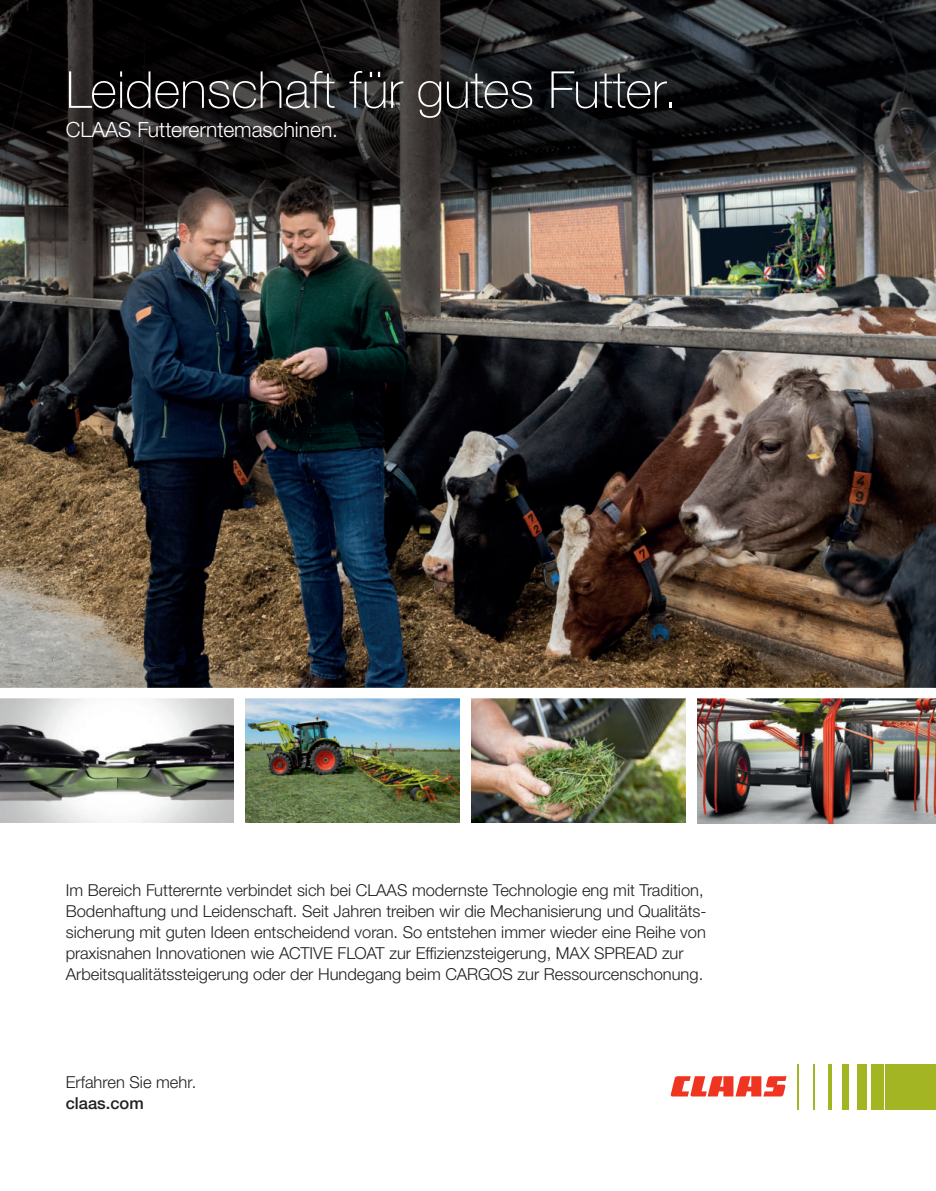
<style>
.page{position:relative;width:936px;height:1191px;background:#fff}
.page>*{position:absolute;margin:0;border:0;box-sizing:border-box;transform-origin:0 0}
.t1{font:100 51px "CLAAS Helvetica Neue";color:#fff}
.t2{font:300 21px "CLAAS Helvetica Neue";color:#fff}
.t3{font:300 16.5px/21px "CLAAS Helvetica Neue";color:#231f20}
.t4{font:500 16.5px "CLAAS Helvetica Neue";color:#231f20}
</style>
<div class="page">
<img style="left:0;top:0;width:935px;height:823px">
<div style="left:927px;top:1064px;width:8px;height:45px;background:#a4b523"></div>
<svg style="left:670px;top:1076px;width:116px;height:20px"></svg>
<div style="left:885px;top:1064px;width:48px;height:45px;background:#a4b523"></div>
<div style="left:871px;top:1064px;width:13px;height:45px;background:#a4b523"></div>
<div style="left:857px;top:1064px;width:9px;height:45px;background:#a4b523"></div>
<div style="left:842px;top:1064px;width:6px;height:45px;background:#a4b523"></div>
<hr style="left:828px;top:1064px;width:3px;height:45px;background:#a4b523">
<hr style="left:797px;top:1064px;width:1px;height:45px;background:#a4b523">
<hr style="left:813px;top:1064px;width:1px;height:45px;background:#a4b523">
<div style="left:0;top:688px;width:935px;height:10px;background:#fff"></div>
<div style="left:234px;top:693px;width:11px;height:138px;background:#fff"></div>
<div style="left:460px;top:693px;width:11px;height:138px;background:#fff"></div>
<div style="left:686px;top:693px;width:11px;height:138px;background:#fff"></div>
<svg style="left:932px;top:0;width:4px;height:4px"></svg>
<h1 class="t1" style="left:66px;top:71px;width:613px">Leidenschaft für gutes Futter.</h1>
<p class="t2" style="left:66px;top:122px;width:274px">CLAAS Futtererntemaschinen.</p>
<p class="t3" style="left:66px;top:880px;width:642px">Im Bereich Futterernte verbindet sich bei CLAAS modernste Techno logie eng mit Tradition, Bodenhaftung und Leidenschaft. Seit Jahren treiben wir die Mechanisierung und Qualitäts&shy;sicherung mit guten Ideen entscheidend voran. So entstehen immer wieder eine Reihe von praxisnahen Innovationen wie ACTIVE FLOAT zur Effizienzsteigerung, MAX SPREAD zur Arbeitsqualitätssteigerung oder der Hundegang beim CARGOS zur Ressourcenschonung.</p>
<p class="t3" style="left:66px;top:1073px;width:132px">Erfahren Sie mehr.</p>
<p class="t4" style="left:66px;top:1094px;width:79px">claas.com</p>
</div>
